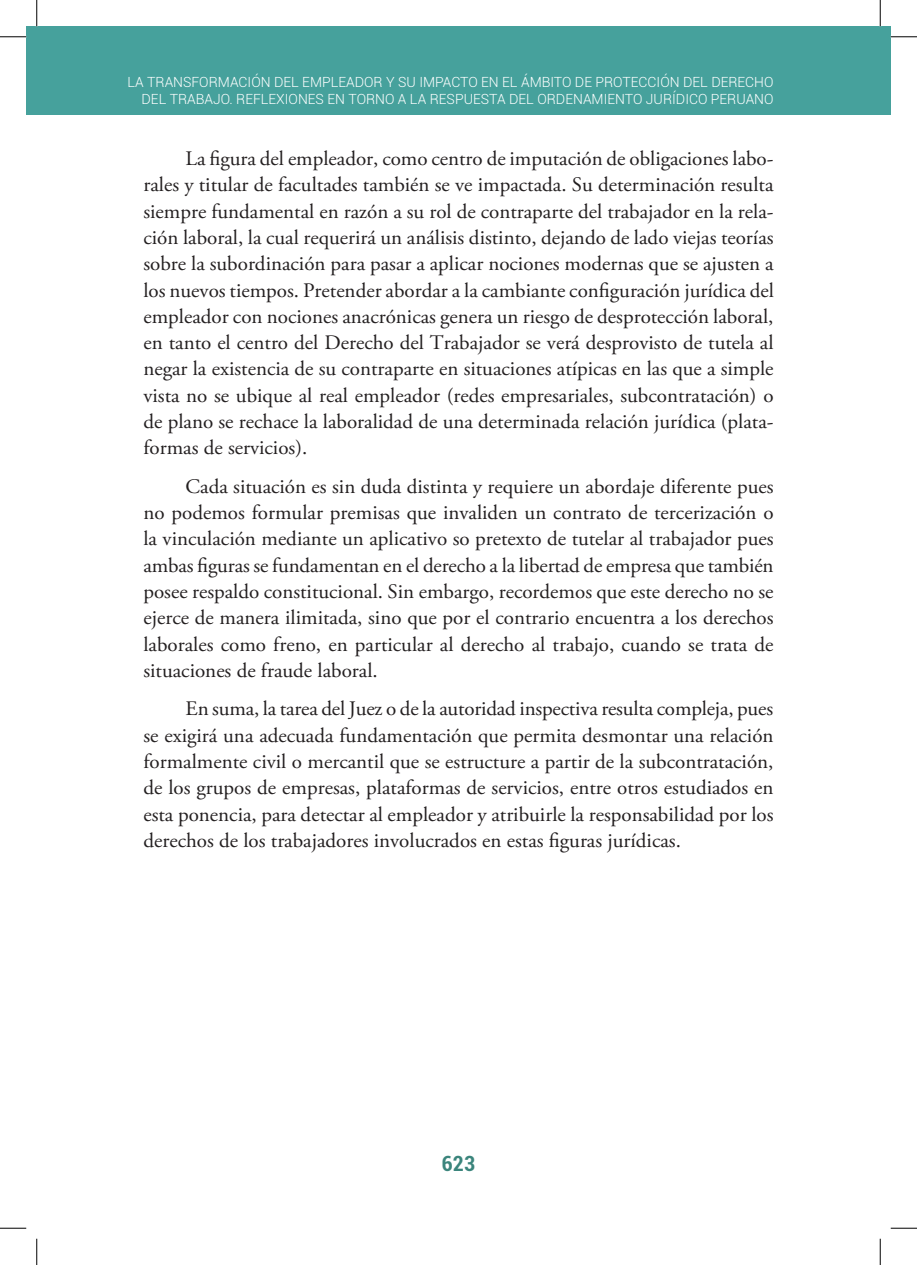
<style>
.page{position:relative;width:917px;height:1265px;background:#fff}
.page>*{position:absolute;margin:0;border:0;box-sizing:border-box;transform-origin:0 0}
.t1{font:700 condensed 21px "Roboto";color:#3b857c}
.t2{font:20.65px/26.2px "Adobe Garamond Pro";color:#231f20;text-align:justify}
.t3{font:300 14px/17.5px "Roboto";color:#fff;text-align:right}
</style>
<div class="page">
<div style="left:27px;top:27px;width:863px;height:88px;background:#46a19c"></div>
<svg style="left:0;top:36px;width:26px;height:1px"></svg>
<svg style="left:891px;top:36px;width:26px;height:1px"></svg>
<svg style="left:0;top:1227px;width:26px;height:1px"></svg>
<svg style="left:891px;top:1227px;width:26px;height:1px"></svg>
<svg style="left:36px;top:0;width:1px;height:26px"></svg>
<svg style="left:36px;top:1238px;width:1px;height:26px"></svg>
<svg style="left:880px;top:0;width:1px;height:26px"></svg>
<svg style="left:880px;top:1238px;width:1px;height:26px"></svg>
<p class="t3" style="left:127px;top:73px;width:648px">LA TRANSFORMACIÓN DEL EMPLEADOR Y SU IMPACTO EN EL ÁMBITO DE PROTECCIÓN DEL DERECHO<br>DEL TRABAJO. REFLEXIONES EN TORNO A LA RESPUESTA DEL ORDENAMIENTO JURÍDICO PERUANO</p>
<p class="t2" style="left:143px;top:146px;width:632px;text-indent:42px">La figura del empleador, como centro de imputación de obligaciones labo&shy;rales y titular de facultades también se ve impactada. Su determinación resulta siempre fundamental en razón a su rol de contraparte del trabajador en la rela&shy;ción laboral, la cual requerirá un análisis distinto, dejando de lado viejas teorías sobre la subordinación para pasar a aplicar nociones modernas que se ajusten a los nuevos tiempos. Pretender abordar a la cambiante configuración jurídica del empleador con nociones anacrónicas genera un riesgo de desprotección laboral, en tanto el centro del Derecho del Trabajador se verá desprovisto de tutela al negar la existencia de su contraparte en situaciones atípicas en las que a simple vista no se ubique al real empleador (redes empresariales, subcontratación) o de plano se rechace la laboralidad de una determinada relación jurídica (plata&shy;formas de servicios).</p>
<p class="t2" style="left:143px;top:474px;width:632px;text-indent:42px">Cada situación es sin duda distinta y requiere un abordaje diferente pues no podemos formular premisas que invaliden un contrato de tercerización o la vinculación mediante un aplicativo so pretexto de tutelar al trabajador pues ambas figuras se fundamentan en el derecho a la libertad de empresa que también posee respaldo constitucional. Sin embargo, recordemos que este derecho no se ejerce de manera ilimitada, sino que por el contrario encuentra a los derechos laborales como freno, en particular al derecho al trabajo, cuando se trata de situaciones de fraude laboral.</p>
<p class="t2" style="left:143px;top:696px;width:632px;text-indent:42px">En suma, la tarea del Juez o de la autoridad inspectiva resulta compleja, pues se exigirá una adecuada fundamentación que permita desmontar una relación formalmente civil o mercantil que se estructure a partir de la subcontratación, de los grupos de empresas, plataformas de servicios, entre otros estudiados en esta ponencia, para detectar al empleador y atribuirle la responsabilidad por los derechos de los trabajadores involucrados en estas figuras jurídicas.</p>
<p class="t1" style="left:442px;top:1148px;width:35px">623</p>
</div>
